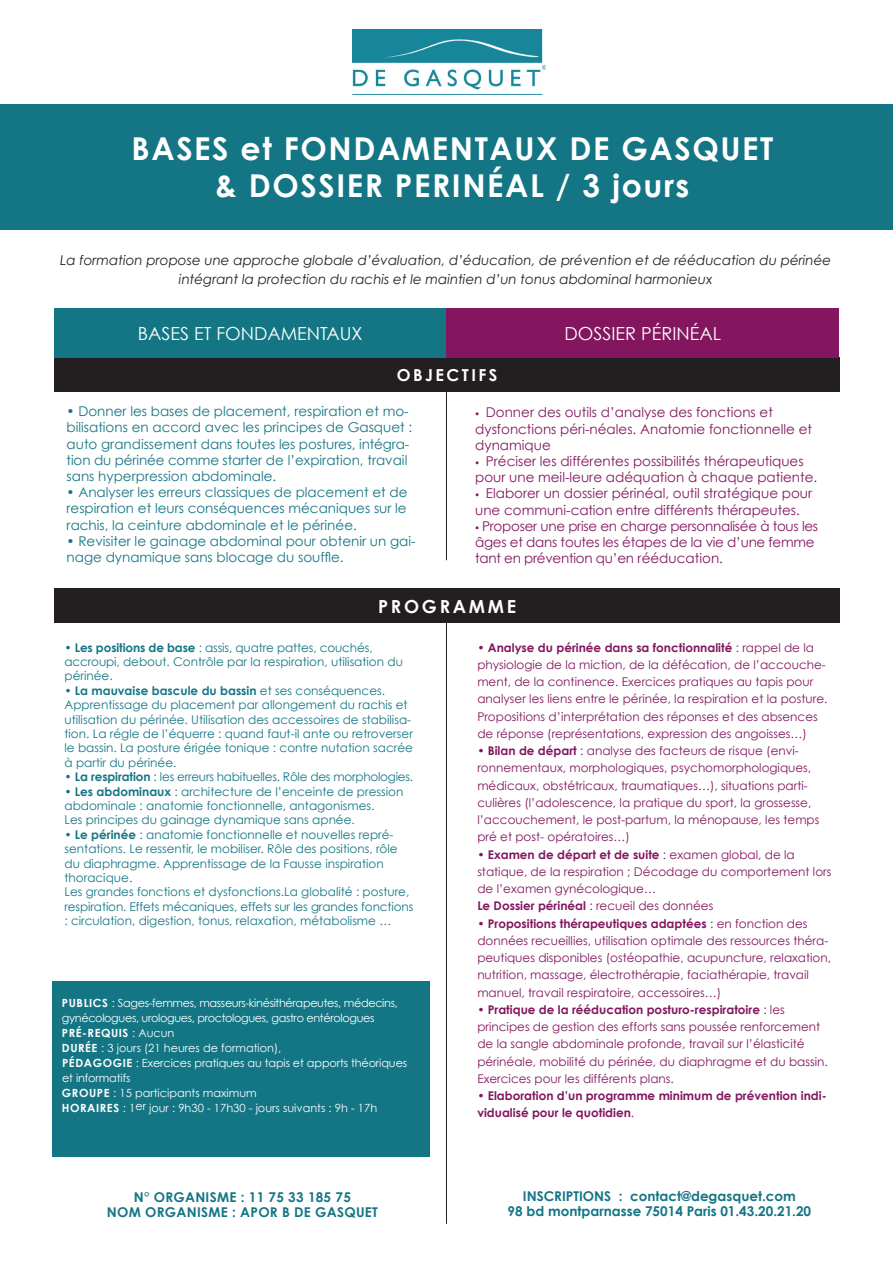
<style>
.page{position:relative;width:893px;height:1263px;background:#fff}
.page>*{position:absolute;margin:0;border:0;box-sizing:border-box;transform-origin:0 0}
.t1{font:700 31.5px/37.8px "Century Gothic";letter-spacing:.05em;color:#fff;text-align:center}
.t2{font:18px "Century Gothic";color:#fff}
.t3{font:700 18px "Century Gothic";letter-spacing:.15em;color:#fff}
.t4{font:700 16.5px "Century Gothic";letter-spacing:.15em;color:#fff}
.t5{font:13.5px/16.2px "Century Gothic";color:#147685}
.t6{font:13.5px/16.2px "Century Gothic";color:#83165f}
.t7{font:italic 13.5px/19.5px "Century Gothic";color:#231f20;text-align:center}
.t8{font:13.5px/16.2px "Century Gothic";letter-spacing:-.02em;color:#83165f}
.t9{font:700 13.5px/15px "Century Gothic";color:#147685;text-align:center}
.t10{font:700 13.5px/15px "Century Gothic";letter-spacing:.02em;color:#147685;text-align:center}
.t11{font:12px/17.2px "Century Gothic";color:#83165f}
.t12{font:12px/14.4px "Century Gothic";color:#147685}
.t13{font:700 12px/17.2px "Century Gothic";color:#83165f}
.t14{font:12px "Century Gothic";letter-spacing:-.02em;color:#147685}
.t15{font:11.25px/15px "Century Gothic";letter-spacing:-.01em;color:#fff}
.s1{font-family:"Cronos Pro"}
.s2{font-weight:700}
.s3{font-weight:400}
</style>
<div class="page">
<div style="left:54px;top:358px;width:785px;height:34px;background:#231f20"></div>
<div style="left:54px;top:589px;width:785px;height:34px;background:#231f20"></div>
<div style="left:0;top:104px;width:893px;height:126px;background:#147685"></div>
<div style="left:54px;top:308px;width:392px;height:50px;background:#147685"></div>
<div style="left:446px;top:308px;width:393px;height:50px;background:#83165f"></div>
<hr style="left:446px;top:388px;width:1px;height:172px;background:#231f20">
<hr style="left:446px;top:619px;width:1px;height:605px;background:#231f20">
<img style="left:353px;top:30px;width:193px;height:64px">
<div style="left:52px;top:981px;width:377px;height:175px;background:#147685"></div>
<h1 class="t1" style="left:132px;top:129px;width:643px">BASES et FONDAMENTAUX DE GASQUET &amp; DOSSIER PERINÉAL / 3 jours</h1>
<p class="t7" style="left:60px;top:250px;width:772px">La formation propose une approche globale d’évaluation, d’éducation, de prévention et de rééducation du périnée intégrant la protection du rachis et le maintien d’un tonus abdominal harmonieux</p>
<h2 class="t2" style="left:138px;top:322px;width:226px">BASES ET FONDAMENTAUX</h2>
<h2 class="t2" style="left:565px;top:322px;width:158px">DOSSIER PÉRINÉAL</h2>
<h3 class="t4" style="left:397px;top:365px;width:102px">OBJECTIFS</h3>
<p class="t5" style="left:67px;top:403px;width:347px">• Donner les bases de placement, respiration et mo&shy;bilisations en accord avec les principes de Gasquet : auto grandissement dans toutes les postures, intégra&shy;tion du périnée comme starter de l’expiration, travail sans hyperpression abdominale.</p>
<p class="t5" style="left:67px;top:484px;width:342px;text-align:justify">• Analyser les erreurs classiques de placement et de respiration et leurs conséquences mécaniques sur le rachis, la ceinture abdominale et le périnée.</p>
<p class="t5" style="left:67px;top:533px;width:350px">• Revisiter le gainage abdominal pour obtenir un gai&shy;nage dynamique sans blocage du souffle.</p>
<p class="t6" style="left:475px;top:404px;width:338px"><span class="s1">•</span> Donner des outils d’analyse des fonctions et dysfonctions péri-néales. Anatomie fonctionnelle et dynamique</p>
<p class="t6" style="left:475px;top:453px;width:344px"><span class="s1">•</span> Préciser les différentes possibilités thérapeutiques pour une meil-leure adéquation à chaque patiente.</p>
<p class="t6" style="left:475px;top:485px;width:338px"><span class="s1">•</span> Elaborer un dossier périnéal, outil stratégique pour une communi-cation entre différents thérapeutes.</p>
<p class="t8" style="left:475px;top:518px;width:344px"><span class="s1">•</span> Proposer une prise en charge personnalisée à tous les âges et dans toutes les étapes de la vie d’une femme tant en prévention qu’en rééducation.</p>
<h2 class="t3" style="left:378px;top:595px;width:139px">PROGRAMME</h2>
<p class="t12" style="left:64px;top:640px;width:340px">• <span class="s2">Les positions de base</span> : assis, quatre pattes, couchés, accroupi, debout. Contrôle par la respiration, utilisation du périnée.</p>
<p class="t12" style="left:64px;top:683px;width:350px">• <span class="s2">La mauvaise bascule du bassin</span> et ses conséquences.<br>Apprentissage du placement par allongement du rachis et utilisation du périnée. Utilisation des accessoires de stabilisa&shy;tion. La régle de l’équerre : quand faut-il ante ou retroverser le bassin. La posture érigée tonique : contre nutation sacrée à partir du périnée.</p>
<p class="t14" style="left:64px;top:770px;width:350px">• <span class="s2">La respiration</span> : les erreurs habituelles. Rôle des morphologies.</p>
<p class="t12" style="left:64px;top:784px;width:340px">• <span class="s2">Les abdominaux</span> : architecture de l’enceinte de pression abdominale : anatomie fonctionnelle, antagonismes.<br>Les principes du gainage dynamique sans apnée.</p>
<p class="t12" style="left:64px;top:827px;width:350px">• <span class="s2">Le périnée</span> : anatomie fonctionnelle et nouvelles repré&shy;sentations. Le ressentir, le mobiliser. Rôle des positions, rôle du diaphragme. Apprentissage de la Fausse inspiration thoracique.<br>Les grandes fonctions et dysfonctions.La globalité : posture, respiration. Effets mécaniques, effets sur les grandes fonctions : circulation, digestion, tonus, relaxation, métabolisme …</p>
<p class="t15" style="left:62px;top:995px;width:347px"><span class="s2">PUBLICS</span> : Sages-femmes, masseurs-kinésithérapeutes, médecins, gynécologues, urologues, proctologues, gastro entérologues <span class="s2">PRÉ-REQUIS</span> : Aucun<br><span class="s2">DURÉE</span> : 3 jours (21 heures de formation),<br><span class="s2">PÉDAGOGIE</span> : Exercices pratiques au tapis et apports théoriques et informatifs<br><span class="s2">GROUPE</span> : 15 participants maximum<br><span class="s2">HORAIRES</span> : 1er jour : 9h30 - 17h30 - jours suivants : 9h - 17h</p>
<p class="t11" style="left:477px;top:638px;width:352px">• <span class="s2">Analyse du périnée dans sa fonctionnalité</span> : rappel de la physiologie de la miction, de la défécation, de l’accouche&shy;ment, de la continence. Exercices pratiques au tapis pour analyser les liens entre le périnée, la respiration et la posture.<br>Propositions d’interprétation des réponses et des absences de réponse (représentations, expression des angoisses…)</p>
<p class="t11" style="left:477px;top:742px;width:344px">• <span class="s2">Bilan de départ</span> : analyse des facteurs de risque (envi&shy;ronnementaux, morphologiques, psychomorphologiques, médicaux, obstétricaux, traumatiques…), situations parti&shy;culières (l’adolescence, la pratique du sport, la grossesse, l’accouchement, le post-partum, la ménopause, les temps pré et post- opératoires…)</p>
<p class="t11" style="left:477px;top:845px;width:356px">• <span class="s2">Examen de départ et de suite</span> : examen global, de la statique, de la respiration ; Décodage du comportement lors de l’examen gynécologique…<br><span class="s2">Le Dossier périnéal</span> : recueil des données</p>
<p class="t11" style="left:477px;top:914px;width:355px">• <span class="s2">Propositions thérapeutiques adaptées</span> : en fonction des données recueillies, utilisation optimale des ressources théra&shy;peutiques disponibles (ostéopathie, acupuncture, relaxation, nutrition, massage, électrothérapie, faciathérapie, travail manuel, travail respiratoire, accessoires…)</p>
<p class="t11" style="left:477px;top:1001px;width:352px">• <span class="s2">Pratique de la rééducation posturo-respiratoire</span> : les principes de gestion des efforts sans poussée renforcement de la sangle abdominale profonde, travail sur l’élasticité périnéale, mobilité du périnée, du diaphragme et du bassin.<br>Exercices pour les différents plans.</p>
<p class="t13" style="left:477px;top:1087px;width:351px"><span class="s3">•</span> Elaboration d’un programme minimum de prévention indi&shy;vidualisé pour le quotidien<span class="s3">.</span></p>
<p class="t10" style="left:107px;top:1189px;width:273px">N° ORGANISME : 11 75 33 185 75<br>NOM ORGANISME : APOR B DE GASQUET</p>
<p class="t9" style="left:508px;top:1188px;width:305px">INSCRIPTIONS : contact@degasquet.com<br>98 bd montparnasse 75014 Paris 01.43.20.21.20</p>
</div>
